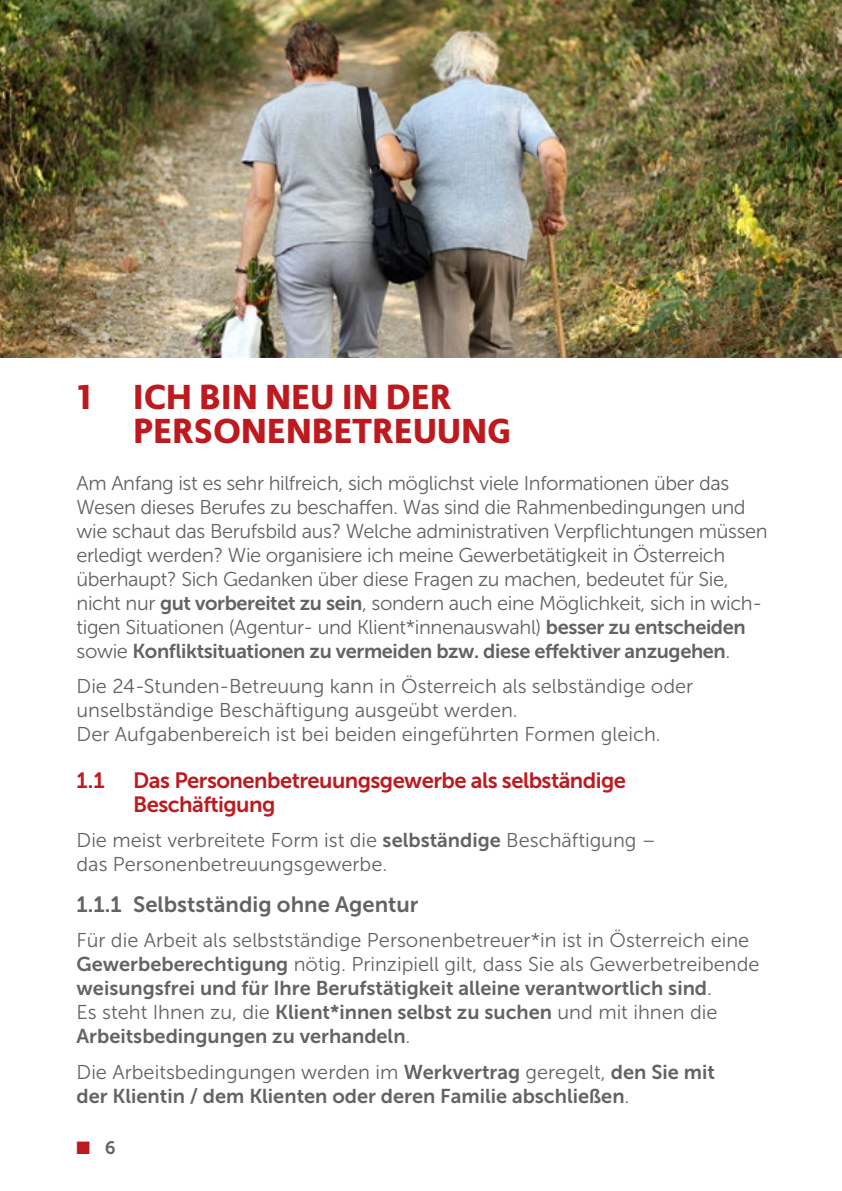
<style>
.page{position:relative;width:842px;height:1191px;background:#fff}
.page>*{position:absolute;margin:0;border:0;box-sizing:border-box;transform-origin:0 0}
.t1{font:700 36px/34px "Adagio Sans";letter-spacing:.01em;color:#bd1a1f}
.t2{font:22px/24px "Museo Sans 700";letter-spacing:-.025em;color:#bd1a1f}
.t3{font:22px "Museo Sans 700";color:#636366}
.t4{font:20px/24px "Museo Sans 300";letter-spacing:-.005em;color:#636366}
.t5{font:20px "Museo Sans 700";color:#636366}
.t6{font:20px "Museo Sans 700";letter-spacing:-.02em;color:#636366}
.t7{font:18px "Museo Sans 700";color:#636366}
.s1{font-family:"Museo Sans 700"}
.s2{font-family:"Museo Sans 300"}
.s3{color:#bd1a1f}
</style>
<div class="page">
<img style="left:0;top:0;width:842px;height:357px">
<h1 class="t1" style="left:133px;top:380px;width:379px;text-indent:-57px">1 ICH BIN NEU IN DER<br>PERSONENBETREUUNG</h1>
<p class="t4" style="left:77px;top:471px;width:693px">Am Anfang ist es sehr hilfreich, sich möglichst viele Informationen über das Wesen dieses Berufes zu beschaffen. Was sind die Rahmenbedingungen und wie schaut das Berufsbild aus? Welche administrativen Verpflichtungen müssen erledigt werden? Wie organisiere ich meine Gewerbetätigkeit in Österreich überhaupt? Sich Gedanken über diese Fragen zu machen, bedeutet für Sie, nicht nur <span class="s1">gut vorbereitet zu sein</span>, sondern auch eine Möglichkeit, sich in wich&shy;tigen Situationen (Agentur- und Klient*innenauswahl) <span class="s1">besser zu entscheiden</span></p>
<p class="t6" style="left:77px;top:639px;width:655px"><span class="s2">sowie</span> Konfliktsituationen zu vermeiden bzw. diese effektiver anzugehen<span class="s2">.</span></p>
<p class="t4" style="left:77px;top:674px;width:618px">Die 24-Stunden-Betreuung kann in Österreich als selbständige oder unselbständige Beschäftigung ausgeübt werden.<br>Der Aufgabenbereich ist bei beiden eingeführten Formen gleich.</p>
<p class="t2" style="left:77px;top:768px;width:30px">1.1</p>
<p class="t2" style="left:133px;top:768px;width:494px">Das Personenbetreuungsgewerbe als selbständige<br>Beschäftigung</p>
<p class="t4" style="left:77px;top:828px;width:581px">Die meist verbreitete Form ist die <span class="s1">selbständige</span> Beschäftigung – das Personenbetreuungsgewerbe.</p>
<p class="t3" style="left:77px;top:892px;width:343px">1.1.1 Selbstständig ohne Agentur</p>
<p class="t4" style="left:77px;top:928px;width:685px">Für die Arbeit als selbstständige Personenbetreuer*in ist in Österreich eine<br><span class="s1">Gewerbeberechtigung</span> nötig. Prinzipiell gilt, dass Sie als Gewerbetreibende</p>
<p class="t5" style="left:77px;top:977px;width:637px">weisungsfrei und für Ihre Berufstätigkeit alleine verantwortlich sind<span class="s2">.</span></p>
<p class="t4" style="left:77px;top:1000px;width:642px">Es steht Ihnen zu, die <span class="s1">Klient*innen selbst zu suchen</span> und mit ihnen die</p>
<p class="t5" style="left:77px;top:1025px;width:335px">Arbeitsbedingungen zu verhandeln<span class="s2">.</span></p>
<p class="t4" style="left:77px;top:1060px;width:640px">Die Arbeitsbedingungen werden im <span class="s1">Werkvertrag</span> geregelt, <span class="s1">den Sie mit</span></p>
<p class="t5" style="left:77px;top:1084px;width:554px">der Klientin / dem Klienten oder deren Familie abschließen<span class="s2">.</span></p>
<p class="t7" style="left:77px;top:1137px;width:41px"><span class="s3">■</span> 6</p>
</div>
